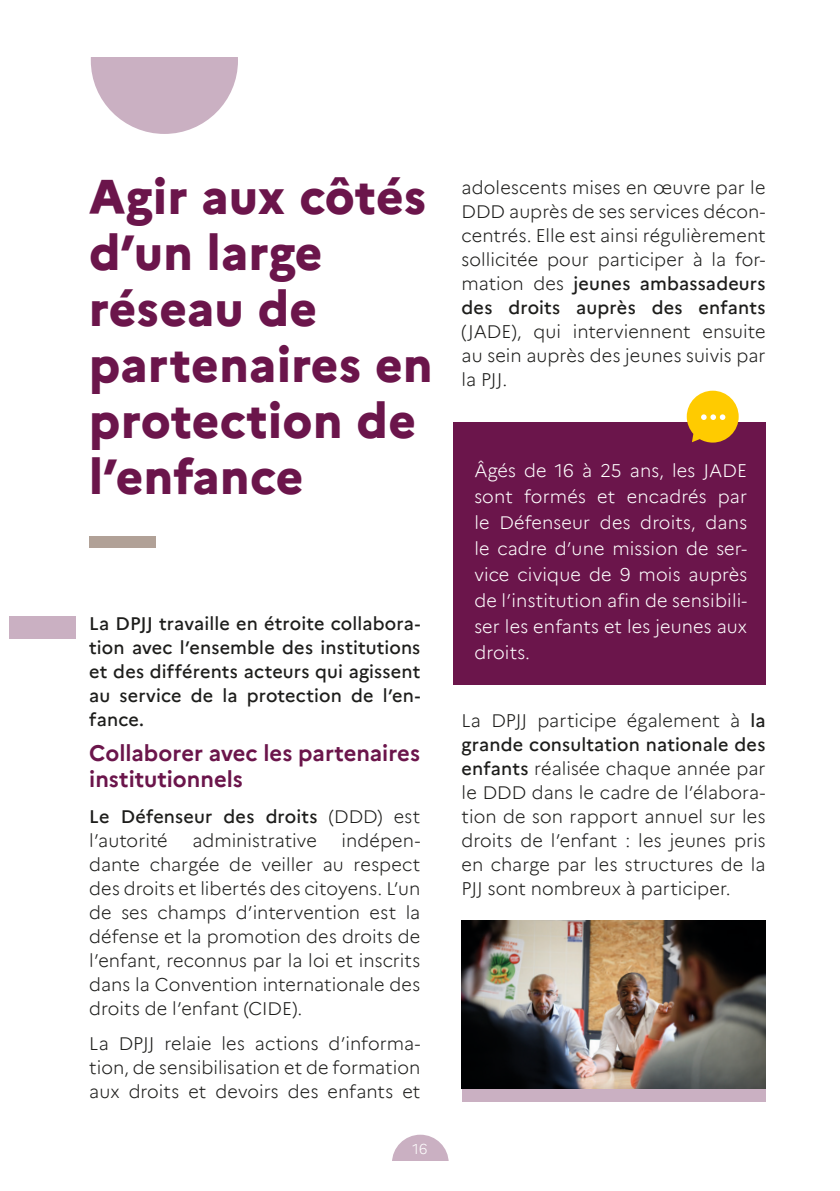
<style>
.page{position:relative;width:840px;height:1191px;background:#fff}
.page>*{position:absolute;margin:0;border:0;box-sizing:border-box;transform-origin:0 0}
.t1{font:800 48px/56px "Marianne";letter-spacing:.01em;color:#6b154b}
.Texte_courant{font:700 22px/26px "Marianne";color:#6b154b}
.Texte_courant-2{font:300 18px/24px "Marianne";color:#1d1d1b;text-align:justify}
.t2{font:300 18px/26px "Marianne";letter-spacing:.01em;color:#fff;text-align:justify}
.Texte_courant-3{font:500 18px/24px "Marianne";letter-spacing:.01em;color:#1d1d1b;text-align:justify}
.t3{font:300 14px "Marianne";color:#fff}
.s1{font-weight:300}
.s2{font-weight:500}
</style>
<div class="page">
<div style="left:392px;top:1134px;width:56px;height:57px;background:#cab0c2;border-radius:50%"></div>
<div style="left:360px;top:1161px;width:118px;height:30px;background:#fff"></div>
<svg style="left:91px;top:57px;width:147px;height:77px"></svg>
<div style="left:89px;top:536px;width:67px;height:11px;background:#b1a197"></div>
<div style="left:453px;top:422px;width:312px;height:263px;background:#6b154b"></div>
<svg style="left:686px;top:391px;width:52px;height:51px"></svg>
<img style="left:461px;top:920px;width:304px;height:169px">
<div style="left:461px;top:1089px;width:304px;height:12px;background:#cab0c2"></div>
<div style="left:9px;top:616px;width:67px;height:23px;background:#cab0c2"></div>
<p class="t1" style="left:89px;top:165px;width:345px">Agir aux côtés d’un large réseau de partenaires en protection de l’enfance</p>
<p class="Texte_courant-3" style="left:89px;top:610px;width:332px">La DPJJ travaille en étroite collabora&shy;tion avec l’ensemble des institutions et des différents acteurs qui agissent au service de la protection de l’en&shy;fance.</p>
<p class="Texte_courant" style="left:89px;top:738px;width:332px">Collaborer avec les partenaires institutionnels</p>
<p class="Texte_courant-3" style="left:89px;top:802px;width:332px">Le Défenseur des droits <span class="s1">(DDD) est l’autorité</span></p>
<p class="Texte_courant-2" style="left:89px;top:826px;width:332px;text-indent:252px">indépen&shy;dante chargée de veiller au respect des droits et libertés des citoyens. L’un de ses champs d’intervention est la défense et la promotion des droits de l’enfant, reconnus par la loi et inscrits dans la Convention internationale des droits de l’enfant (CIDE).</p>
<p class="Texte_courant-2" style="left:89px;top:1030px;width:332px">La DPJJ relaie les actions d’informa&shy;tion, de sensibilisation et de formation aux droits et devoirs des enfants et</p>
<p class="Texte_courant-2" style="left:192px;top:826px;width:126px">administrative</p>
<p class="t3" style="left:412px;top:1138px;width:16px">16</p>
<p class="Texte_courant-2" style="left:461px;top:174px;width:305px">adolescents mises en œuvre par le DDD auprès de ses services décon&shy;centrés. Elle est ainsi régulièrement sollicitée pour participer à la for&shy;mation des <span class="s2">jeunes ambassadeurs des droits auprès des enfants </span>(JADE), qui interviennent ensuite au sein auprès des jeunes suivis par la PJJ.</p>
<p class="t2" style="left:474px;top:456px;width:274px">Âgés de 16 à 25 ans, les JADE sont formés et encadrés par le Défenseur des droits, dans le cadre d’une mission de ser&shy;vice civique de 9 mois auprès de l’institution afin de sensibili&shy;ser les enfants et les jeunes aux droits.</p>
<p class="Texte_courant-2" style="left:461px;top:707px;width:305px">La DPJJ participe également à <span class="s2">la grande consultation nationale des enfants</span> réalisée chaque année par le DDD dans le cadre de l’élabora&shy;tion de son rapport annuel sur les droits de l’enfant : les jeunes pris en charge par les structures de la PJJ sont nombreux à participer.</p>
</div>
